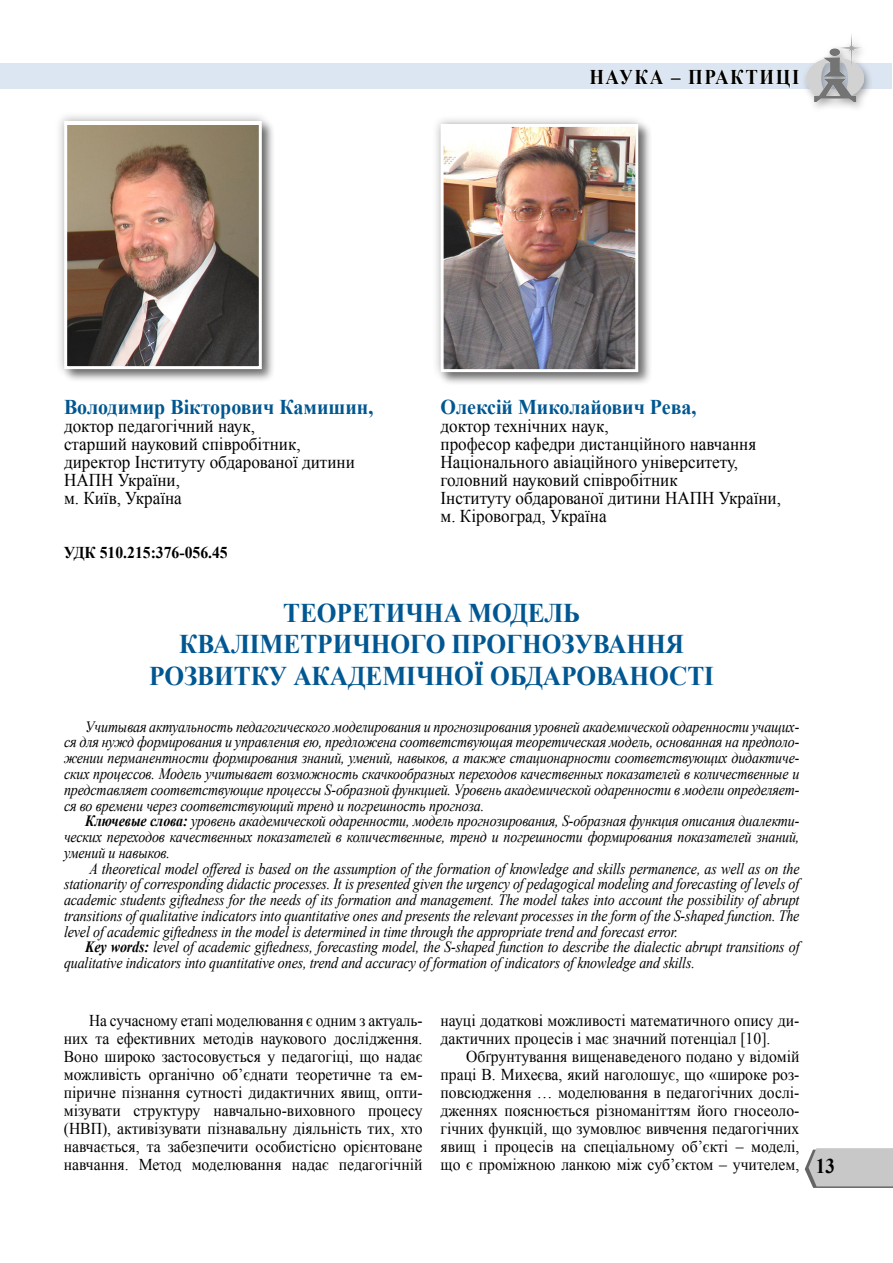
<style>
.page{position:relative;width:893px;height:1263px;background:#fff}
.page>*{position:absolute;margin:0;border:0;box-sizing:border-box;transform-origin:0 0}
.t1{font:700 27px/31.5px "Times New Roman";letter-spacing:-.005em;color:#005791;text-align:center;scale:.94 1}
.t2{font:700 21px "Times New Roman";color:#005791;scale:.95 1}
.t3{font:700 21px "Times New Roman";color:#000;scale:.9 1}
.t4{font:18px/18px "Times New Roman";color:#000;scale:.95 1}
.t5{font:16.5px/18px "Times New Roman";color:#000;text-align:justify;scale:.93 1}
.t6{font:16.5px/18px "Times New Roman";color:#000;scale:.95 1}
.t7{font:700 16.5px "Times New Roman";color:#000;scale:.95 1}
.t8{font:italic 15.75px/15.8px "Times New Roman";letter-spacing:-.01em;color:#000;text-align:justify;scale:.89 1}
.s1{font-weight:700}
</style>
<div class="page">
<div style="left:0;top:63px;width:891px;height:26px;background:#dce6f2"></div>
<svg style="left:805px;top:1148px;width:88px;height:40px"></svg>
<div style="left:800px;top:31px;width:73px;height:82px;background:#000;opacity:.37"></div>
<img style="left:807px;top:32px;width:57px;height:69px">
<svg style="left:589px;top:69px;width:75px;height:16px"></svg>
<svg style="left:671px;top:78px;width:10px;height:2px"></svg>
<svg style="left:688px;top:69px;width:112px;height:19px"></svg>
<div style="left:62px;top:119px;width:214px;height:264px;background:#000;opacity:.5"></div>
<div style="left:55px;top:111px;width:217px;height:267px;background:#000;opacity:.3"></div>
<img style="left:68px;top:125px;width:190px;height:240px">
<div style="left:64px;top:121px;width:198px;height:248px;border:3px solid #fff"></div>
<div style="left:438px;top:122px;width:214px;height:264px;background:#000;opacity:.5"></div>
<div style="left:431px;top:114px;width:217px;height:268px;background:#000;opacity:.3"></div>
<img style="left:445px;top:128px;width:189px;height:240px">
<div style="left:441px;top:124px;width:197px;height:248px;border:3px solid #fff"></div>
<h2 class="t3" style="left:589px;top:62px;width:35px">Наука</h2>
<h2 class="t3" style="left:671px;top:62px;width:36px">– практи</h2>
<h2 class="t3" style="left:776px;top:62px;width:25px">ці</h2>
<h2 class="t2" style="left:64px;top:392px;width:327px">Володимир Вікторович Камишин,</h2>
<p class="t4" style="left:64px;top:417px;width:308px">доктор педагогічний наук,<br>старший науковий співробітник, директор Інституту обдарованої дитини<br>НАПН України,<br>м. Київ, Україна</p>
<p class="t7" style="left:64px;top:541px;width:174px">УДК 510.215:376-056.45</p>
<h2 class="t2" style="left:441px;top:392px;width:271px">Олексій Миколайович Рева,</h2>
<p class="t4" style="left:441px;top:417px;width:360px">доктор технічних наук,<br>професор кафедри дистанційного навчання Національного авіаційного університету, головний науковий співробітник<br>Інституту обдарованої дитини НАПН України, м. Кіровоград, Україна</p>
<h1 class="t1" style="left:149px;top:596px;width:603px">ТЕОРЕТИЧНА МОДЕЛЬ<br>КВАЛІМЕТРИЧНОГО ПРОГНОЗУВАННЯ<br>РОЗВИТКУ АКАДЕМІЧНОЇ ОБДАРОВАНОСТІ</h1>
<p class="t8" style="left:64px;top:718px;width:828px;text-indent:21px">Учитывая актуальность педагогического моделирования и прогнозирования уровней академической одаренности учащих&shy;ся для нужд формирования и управления ею, предложена соответствующая теоретическая модель, основанная на предполо&shy;жении перманентности формирования знаний, умений, навыков, а также стационарности соответствующих дидактиче&shy;ских процессов. Модель учитывает возможность скачкообразных переходов качественных показателей в количественные и представляет соответствующие процессы S-образной функцией. Уровень академической одаренности в модели определяет&shy;ся во времени через соответствующий тренд и погрешность прогноза.</p>
<p class="t8" style="left:64px;top:813px;width:828px;text-indent:21px"><span class="s1">Ключевые слова:</span> уровень академической одаренности, модель прогнозирования, S-образная функция описания диалекти&shy;ческих переходов качественных показателей в количественные, тренд и погрешности формирования показателей знаний, умений и навыков.</p>
<p class="t8" style="left:64px;top:860px;width:828px;text-indent:25px">A theoretical model offered is based on the assumption of the formation of knowledge and skills permanence, as well as on the stationarity of corresponding didactic processes. It is presented given the urgency of pedagogical modeling and forecasting of levels of academic students giftedness for the needs of its formation and management. The model takes into account the possibility of abrupt transitions of qualitative indicators into quantitative ones and presents the relevant processes in the form of the S-shaped function. The level of academic giftedness in the model is determined in time through the appropriate trend and forecast error.</p>
<p class="t8" style="left:64px;top:939px;width:828px;text-indent:21px"><span class="s1">Key words:</span> level of academic giftedness, forecasting model, the S-shaped function to describe the dialectic abrupt transitions of qualitative indicators into quantitative ones, trend and accuracy of formation of indicators of knowledge and skills.</p>
<p class="t5" style="left:64px;top:1011px;width:387px;text-indent:26px">На сучасному етапі моделювання є одним з актуаль&shy;них та ефективних методів наукового дослідження.<br>Воно широко застосовується у педагогіці, що надає можливість органічно об’єднати теоретичне та ем&shy;піричне пізнання сутності дидактичних явищ, опти&shy;мізувати структуру навчально-виховного процесу (НВП), активізувати пізнавальну діяльність тих, хто навчається, та забезпечити особистісно орієнтоване навчання. Метод моделювання надає педагогічній</p>
<p class="t6" style="left:441px;top:1011px;width:379px">науці додаткові можливості математичного опису ди&shy;дактичних процесів і має значний потенціал [10].</p>
<p class="t6" style="left:441px;top:1047px;width:379px;text-align:justify;text-indent:26px">Обґрунтування вищенаведеного подано у відомій праці В. Михеєва, який наголошує, що «широке роз&shy;повсюдження … моделювання в педагогічних дослі&shy;дженнях пояснюється різноманіттям його гносеоло&shy;гічних функцій, що зумовлює вивчення педагогічних явищ і процесів на спеціальному об’єкті – моделі, що є проміжною ланкою між суб’єктом – учителем,</p>
<h2 class="t3" style="left:816px;top:1151px;width:23px">13</h2>
</div>
